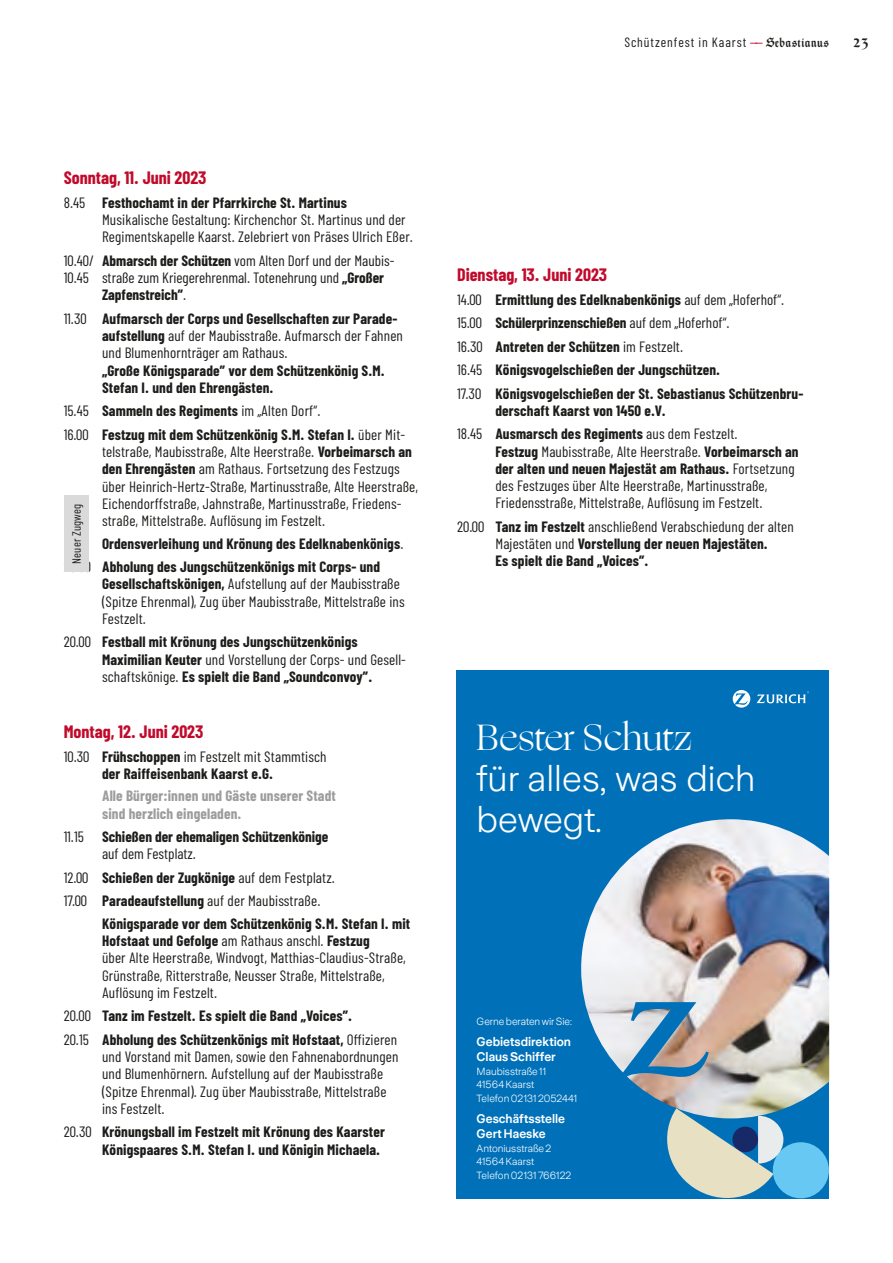
<style>
.page{position:relative;width:893px;height:1263px;background:#fff}
.page>*{position:absolute;margin:0;border:0;box-sizing:border-box;transform-origin:0 0}
.t1{font:300 36px/40.8px "Zurich Sans";color:#fff}
.t2{font:36px "Ogg";color:#fff}
.t3{font:700 18px "Barlow Condensed";color:#c10a2b}
.t4{font:600 18px "Thannhaeuser Fraktur";color:#1d1d1b}
.t5{font:15px/17.2px "Barlow Condensed";letter-spacing:.01em;color:#1d1d1b}
.t6{font:700 15px/17.2px "Barlow Condensed";letter-spacing:.01em;color:#1d1d1b}
.t7{font:700 15px/17.2px "Barlow Condensed";letter-spacing:.01em;color:#9d9d9d}
.t8{font:13.5px "Barlow Condensed";letter-spacing:.07em;color:#1d1d1b}
.t9{font:600 12.45px/15.6px "Zurich Sans";color:#fff}
.t10{font:12px "Barlow Condensed";letter-spacing:.02em;color:#1d1d1b}
.t11{font:300 10.35px/13.5px "Zurich Sans";color:#fff}
.s1{color:#c10a2b}
.s2{font-family:"Thannhaeuser Fraktur";font-weight:600}
.s3{font-weight:700}
.s4{font-weight:400}
</style>
<div class="page">
<div style="left:456px;top:670px;width:373px;height:529px;background:#0071b9"></div>
<img style="left:581px;top:819px;width:248px;height:290px">
<div style="left:773px;top:1142px;width:56px;height:56px;background:#66c8f3;border-radius:50%"></div>
<svg style="left:659px;top:1108px;width:124px;height:90px"></svg>
<svg style="left:733px;top:690px;width:17px;height:18px"></svg>
<svg style="left:757px;top:691px;width:52px;height:12px"></svg>
<div style="left:65px;top:495px;width:24px;height:77px;background:#dadada"></div>
<p class="t8" style="left:624px;top:34px;width:206px">Schützenfest in Kaarst <span class="s1">——</span> <span class="s2">Sebastianus</span></p>
<p class="t4" style="left:854px;top:30px;width:16px">23</p>
<p class="t3" style="left:64px;top:167px;width:144px">Sonntag, 11. Juni 2023</p>
<p class="t5" style="left:102px;top:193px;width:313px;text-indent:-38px">8.45 <span class="s3">Festhochamt in der Pfarrkirche St. Martinus<br></span>Musikalische Gestaltung: Kirchenchor St. Martinus und der<br>Regimentskapelle Kaarst. Zelebriert von Präses Ulrich Eßer.</p>
<p class="t5" style="left:64px;top:251px;width:31px">10.40/<br>10.45</p>
<p class="t5" style="left:102px;top:251px;width:294px"><span class="s3">Abmarsch der Schützen</span> vom Alten Dorf und der Maubis&shy;straße zum Kriegerehrenmal. Totenehrung und <span class="s3">„Großer<br>Zapfenstreich”</span>.</p>
<p class="t5" style="left:102px;top:310px;width:302px;text-indent:-38px">11.30 <span class="s3">Aufmarsch der Corps und Gesellschaften zur Parade&shy;aufstellung</span> auf der Maubisstraße. Aufmarsch der Fahnen und Blumenhornträger am Rathaus.</p>
<p class="t6" style="left:102px;top:361px;width:284px">„Große Königsparade” vor dem Schützenkönig S.M.<br>Stefan I. und den Ehrengästen.</p>
<p class="t6" style="left:64px;top:399px;width:343px;line-height:23.5px"><span class="s4">15.45</span> Sammeln des Regiments <span class="s4">im „Alten Dorf“.<br>16.00</span> Festzug mit dem Schützenkönig S.M. Stefan I. <span class="s4">über Mit-</span></p>
<p class="t5" style="left:102px;top:443px;width:318px">telstraße, Maubisstraße, Alte Heerstraße. <span class="s3">Vorbeimarsch an den Ehrengästen</span> am Rathaus. Fortsetzung des Festzugs über Heinrich-Hertz-Straße, Martinusstraße, Alte Heerstraße, Eichendorffstraße, Jahnstraße, Martinusstraße, Friedens&shy;straße, Mittelstraße. Auflösung im Festzelt.</p>
<p class="t6" style="left:64px;top:531px;width:341px;line-height:23.5px;text-indent:38px">Ordensverleihung und Krönung des Edelknabenkönigs<span class="s4">.<br>20.00</span> Abholung des Jungschützenkönigs mit Corps- und</p>
<p class="t5" style="left:102px;top:575px;width:304px"><span class="s3">Gesellschaftskönigen,</span> Aufstellung auf der Maubisstraße (Spitze Ehrenmal), Zug über Maubisstraße, Mittelstraße ins<br>Festzelt.</p>
<p class="t6" style="left:102px;top:633px;width:305px;text-indent:-38px"><span class="s4">20.00</span> Festball mit Krönung des Jungschützenkönigs<br>Maximilian Keuter <span class="s4">und Vorstellung der Corps- und Gesell&shy;schaftskönige.</span> Es spielt die Band „Soundconvoy”.</p>
<p class="t10" style="left:69px;top:564px;width:61px;rotate:-90deg">Neuer Zugweg</p>
<p class="t3" style="left:64px;top:720px;width:141px">Montag, 12. Juni 2023</p>
<p class="t6" style="left:102px;top:747px;width:226px;text-indent:-38px"><span class="s4">10.30</span> Frühschoppen <span class="s4">im Festzelt mit Stammtisch </span>der Raiffeisenbank Kaarst e.G.</p>
<p class="t7" style="left:102px;top:787px;width:235px">Alle Bürger:innen und Gäste unserer Stadt sind herzlich eingeladen.</p>
<p class="t6" style="left:102px;top:828px;width:228px;text-indent:-38px"><span class="s4">11.15</span> Schießen der ehemaligen Schützenkönige <span class="s4">auf dem Festplatz.</span></p>
<p class="t5" style="left:64px;top:868px;width:273px">12.00 <span class="s3">Schießen der Zugkönige</span> auf dem Festplatz.</p>
<p class="t5" style="left:64px;top:892px;width:258px">17.00 <span class="s3">Paradeaufstellung</span> auf der Maubisstraße.</p>
<p class="t6" style="left:102px;top:914px;width:310px">Königsparade vor dem Schützenkönig S.M. Stefan I. mit</p>
<p class="t5" style="left:102px;top:932px;width:305px"><span class="s3">Hofstaat und Gefolge</span> am Rathaus anschl. <span class="s3">Festzug<br></span>über Alte Heerstraße, Windvogt, Matthias-Claudius-Straße, Grünstraße, Ritterstraße, Neusser Straße, Mittelstraße, Auflösung im Festzelt.</p>
<p class="t6" style="left:64px;top:1004px;width:335px;line-height:23.5px"><span class="s4">20.00</span> Tanz im Festzelt. Es spielt die Band „Voices”.<br><span class="s4">20.15</span> Abholung des Schützenkönigs mit Hofstaat, <span class="s4">Offizieren</span></p>
<p class="t5" style="left:102px;top:1048px;width:298px">und Vorstand mit Damen, sowie den Fahnenabordnungen und Blumenhörnern. Aufstellung auf der Maubisstraße (Spitze Ehrenmal). Zug über Maubisstraße, Mittelstraße ins Festzelt.</p>
<p class="t6" style="left:102px;top:1123px;width:284px;text-indent:-38px"><span class="s4">20.30</span> Krönungsball im Festzelt mit Krönung des Kaarster<br>Königspaares S.M. Stefan I. und Königin Michaela.</p>
<p class="t3" style="left:457px;top:263px;width:152px">Dienstag, 13. Juni 2023</p>
<p class="t6" style="left:457px;top:287px;width:348px;line-height:23.5px"><span class="s4">14.00</span> Ermittlung des Edelknabenkönigs <span class="s4">auf dem „Hoferhof“.<br>15.00</span> Schülerprinzenschießen <span class="s4">auf dem „Hoferhof“.<br>16.30</span> Antreten der Schützen <span class="s4">im Festzelt.<br>16.45</span> Königsvogelschießen der Jungschützen.<br><span class="s4">17.30</span> Königsvogelschießen der St. Sebastianus Schützenbru-</p>
<p class="t6" style="left:457px;top:398px;width:282px;line-height:23.5px;text-indent:38px">derschaft Kaarst von 1450 e.V.<br><span class="s4">18.45</span> Ausmarsch des Regiments <span class="s4">aus dem Festzelt.</span></p>
<p class="t5" style="left:495px;top:442px;width:305px"><span class="s3">Festzug</span> Maubisstraße, Alte Heerstraße. <span class="s3">Vorbeimarsch an der alten und neuen Majestät am Rathaus.</span> Fortsetzung des Festzuges über Alte Heerstraße, Martinusstraße, Friedensstraße, Mittelstraße, Auflösung im Festzelt.</p>
<p class="t6" style="left:495px;top:517px;width:300px;text-indent:-38px"><span class="s4">20.00</span> Tanz im Festzelt <span class="s4">anschließend Verabschiedung der alten<br>Majestäten und</span> Vorstellung der neuen Majestäten.<br>Es spielt die Band „Voices”.</p>
<h1 class="t2" style="left:477px;top:714px;width:217px">Bester Schutz</h1>
<h1 class="t1" style="left:477px;top:758px;width:280px">für alles, was dich bewegt.</h1>
<p class="t11" style="left:477px;top:1015px;width:97px">Gerne beraten wir Sie:</p>
<p class="t9" style="left:477px;top:1034px;width:96px">Gebietsdirektion<br>Claus Schiffer</p>
<p class="t11" style="left:477px;top:1065px;width:102px">Maubisstraße 11<br>41564 Kaarst<br>Telefon 02131 2052441</p>
<p class="t9" style="left:477px;top:1111px;width:90px">Geschäftsstelle<br>Gert Haeske</p>
<p class="t11" style="left:477px;top:1141px;width:96px">Antoniusstraße 2<br>41564 Kaarst<br>Telefon 02131 766122</p>
</div>
